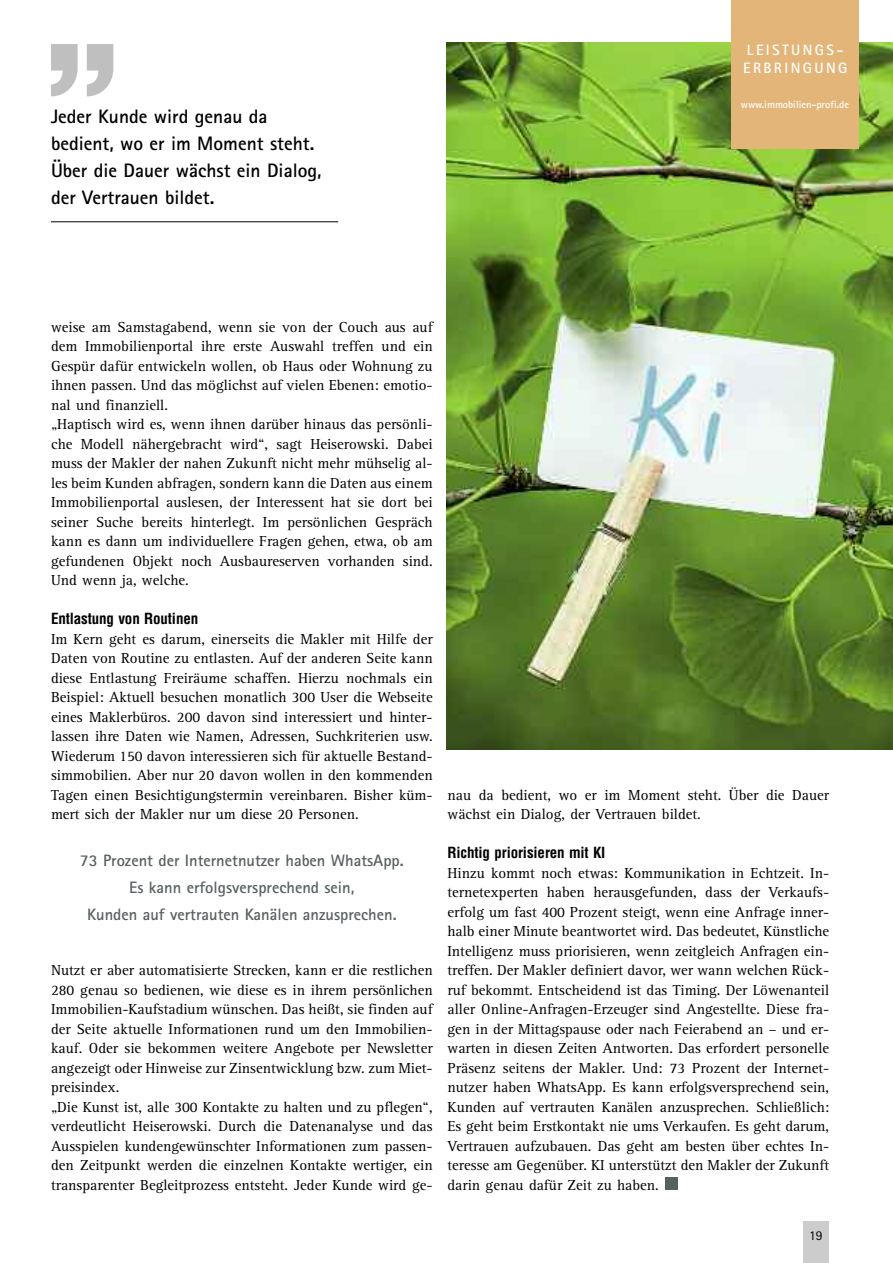
<style>
.page{position:relative;width:893px;height:1263px;background:#fff}
.page>*{position:absolute;margin:0;border:0;box-sizing:border-box;transform-origin:0 0}
.t1{font:700 19.5px/27px "Rotis Sans Serif";color:#000}
.t2{font:700 16.5px/27px "Rotis Sans Serif";color:#576061;text-align:center}
.t3{font:15px/19.5px "Rotis Serif";color:#000}
.t4{font:700 condensed 15px "Helvetica";letter-spacing:-.01em;color:#000}
.t5{font:700 15px/18px "Rotis Sans Serif";letter-spacing:.16em;color:#fff}
.t6{font:13.5px "Rotis Sans Serif";color:#000}
.t7{font:700 10.5px "Rotis Sans Serif";color:#fff}
</style>
<div class="page">
<div style="left:666px;top:1177px;width:12px;height:13px;background:#576061"></div>
<div style="left:804px;top:1220px;width:25px;height:43px;background:#ccc"></div>
<img style="left:446px;top:43px;width:447px;height:707px">
<svg style="left:51px;top:44px;width:63px;height:53px"></svg>
<hr style="left:51px;top:221px;width:287px;height:1px;background:#000">
<div style="left:731px;top:0;width:128px;height:149px;background:#e4b578"></div>
<h1 class="t1" style="left:51px;top:105px;width:272px">Jeder Kunde wird genau da bedient, wo er im Moment steht.<br>Über die Dauer wächst ein Dialog, der Vertrauen bildet.</h1>
<p class="t5" style="left:743px;top:43px;width:106px">LEISTUNGS-<br>ERBRINGUNG</p>
<p class="t7" style="left:741px;top:101px;width:110px">www.immobilien-profi.de</p>
<p class="t3" style="left:51px;top:318px;width:383px">weise am Samstagabend, wenn sie von der Couch aus auf dem Immobilienportal ihre erste Auswahl treffen und ein Gespür dafür entwickeln wollen, ob Haus oder Wohnung zu ihnen passen. Und das möglichst auf vielen Ebenen: emotio&shy;nal und finanziell.<br>„Haptisch wird es, wenn ihnen darüber hinaus das persönli&shy;che Modell nähergebracht wird“, sagt Heiserowski. Dabei muss der Makler der nahen Zukunft nicht mehr mühselig al&shy;les beim Kunden abfragen, sondern kann die Daten aus einem Immobilienportal auslesen, der Interessent hat sie dort bei seiner Suche bereits hinterlegt. Im persönlichen Gespräch kann es dann um individuellere Fragen gehen, etwa, ob am gefundenen Objekt noch Ausbaureserven vorhanden sind.<br>Und wenn ja, welche.</p>
<p class="t4" style="left:51px;top:610px;width:149px">Entlastung von Routinen</p>
<p class="t3" style="left:51px;top:630px;width:383px;text-align:justify">Im Kern geht es darum, einerseits die Makler mit Hilfe der Daten von Routine zu entlasten. Auf der anderen Seite kann diese Entlastung Freiräume schaffen. Hierzu nochmals ein Beispiel: Aktuell besuchen monatlich 300 User die Webseite eines Maklerbüros. 200 davon sind interessiert und hinter&shy;lassen ihre Daten wie Namen, Adressen, Suchkriterien usw.<br>Wiederum 150 davon interessieren sich für aktuelle Bestand&shy;simmobilien. Aber nur 20 davon wollen in den kommenden Tagen einen Besichtigungstermin vereinbaren. Bisher küm&shy;mert sich der Makler nur um diese 20 Personen.</p>
<p class="t2" style="left:80px;top:848px;width:325px">73 Prozent der Internetnutzer haben WhatsApp.<br>Es kann erfolgsversprechend sein,<br>Kunden auf vertrauten Kanälen anzusprechen.</p>
<p class="t3" style="left:51px;top:962px;width:383px">Nutzt er aber automatisierte Strecken, kann er die restlichen 280 genau so bedienen, wie diese es in ihrem persönlichen Immobilien-Kaufstadium wünschen. Das heißt, sie finden auf der Seite aktuelle Informationen rund um den Immobilien&shy;kauf. Oder sie bekommen weitere Angebote per Newsletter angezeigt oder Hinweise zur Zinsentwicklung bzw. zum Miet&shy;preisindex.<br>„Die Kunst ist, alle 300 Kontakte zu halten und zu pflegen“, verdeutlicht Heiserowski. Durch die Datenanalyse und das Ausspielen kundengewünschter Informationen zum passen&shy;den Zeitpunkt werden die einzelnen Kontakte wertiger, ein transparenter Begleitprozess entsteht. Jeder Kunde wird ge-</p>
<p class="t3" style="left:448px;top:786px;width:383px">nau da bedient, wo er im Moment steht. Über die Dauer wächst ein Dialog, der Vertrauen bildet.</p>
<p class="t4" style="left:448px;top:844px;width:159px">Richtig priorisieren mit KI</p>
<p class="t3" style="left:448px;top:864px;width:383px;text-align:justify">Hinzu kommt noch etwas: Kommunikation in Echtzeit. In&shy;ternetexperten haben herausgefunden, dass der Verkaufs&shy;erfolg um fast 400 Prozent steigt, wenn eine Anfrage inner&shy;halb einer Minute beantwortet wird. Das bedeutet, Künstliche Intelligenz muss priorisieren, wenn zeitgleich Anfragen ein&shy;treffen. Der Makler definiert davor, wer wann welchen Rück&shy;ruf bekommt. Entscheidend ist das Timing. Der Löwenanteil aller Online-Anfragen-Erzeuger sind Angestellte. Diese fra&shy;gen in der Mittagspause oder nach Feierabend an – und er&shy;warten in diesen Zeiten Antworten. Das erfordert personelle Präsenz seitens der Makler. Und: 73 Prozent der Internet&shy;nutzer haben WhatsApp. Es kann erfolgsversprechend sein, Kunden auf vertrauten Kanälen anzusprechen. Schließlich:<br>Es geht beim Erstkontakt nie ums Verkaufen. Es geht darum, Vertrauen aufzubauen. Das geht am besten über echtes In&shy;teresse am Gegenüber. KI unterstützt den Makler der Zukunft darin genau dafür Zeit zu haben.</p>
<p class="t6" style="left:809px;top:1230px;width:15px">19</p>
</div>
